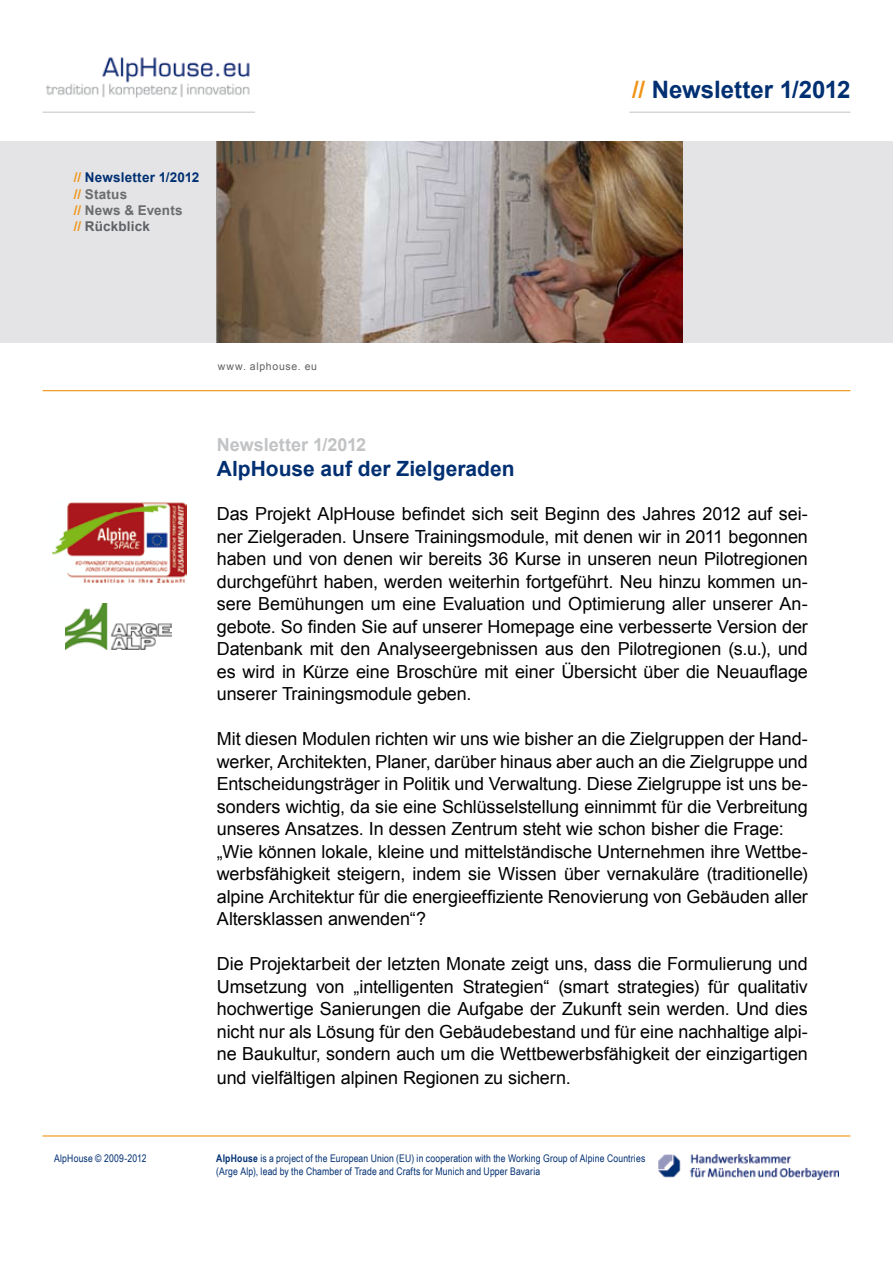
<style>
.page{position:relative;width:893px;height:1263px;background:#fff}
.page>*{position:absolute;margin:0;border:0;box-sizing:border-box;transform-origin:0 0}
.t1{font:700 24px "Arial";color:#002f72}
.t2{font:700 21px "Arial";color:#002f72}
.t3{font:18px/22.5px "Arial";letter-spacing:-.005em;color:#000;text-align:justify}
.t4{font:700 18px "Arial";color:#c2c3c5}
.t5{font:700 13.5px/16.2px "Arial";letter-spacing:.01em;color:#6a6c6e}
.t6{font:10.5px/12.6px "Arial Narrow";letter-spacing:.015em;color:#002f72}
.t7{font:10.5px "Arial";letter-spacing:.065em;color:#5f6164}
.s1{color:#f09214}
.s2{color:#002f72}
.s3{color:#5f6164}
.s4{font-weight:700}
</style>
<div class="page">
<div style="left:0;top:141px;width:893px;height:201px;background:#e4e4e6"></div>
<img style="left:659px;top:1154px;width:180px;height:26px">
<img style="left:46px;top:57px;width:204px;height:41px">
<hr style="left:43px;top:390px;width:807px;height:1px;background:#f09214">
<hr style="left:43px;top:1135px;width:807px;height:1px;background:#f09214">
<hr style="left:43px;top:112px;width:212px;height:1px;background:#c9cacd">
<hr style="left:629px;top:112px;width:221px;height:1px;background:#c9cacd">
<img style="left:52px;top:502px;width:134px;height:82px">
<img style="left:65px;top:604px;width:106px;height:45px">
<img style="left:217px;top:141px;width:465px;height:201px">
<p class="t5" style="left:74px;top:170px;width:127px"><span class="s1">//</span> <span class="s2">Newsletter 1/2012 </span><span class="s1">//</span> Status<br><span class="s1">//</span> News &amp; Events<br><span class="s1">//</span> <span class="s3">Rückblick</span></p>
<h1 class="t1" style="left:632px;top:74px;width:220px"><span class="s1">//</span> Newsletter 1/2012</h1>
<p class="t7" style="left:218px;top:360px;width:101px">www. alphouse. eu</p>
<p class="t4" style="left:217px;top:433px;width:151px">Newsletter 1/2012</p>
<p class="t2" style="left:217px;top:455px;width:299px">AlpHouse auf der Zielgeraden</p>
<p class="t3" style="left:217px;top:503px;width:593px">Das Projekt AlpHouse befindet sich seit Beginn des Jahres 2012 auf sei&shy;ner Zielgeraden. Unsere Trainingsmodule, mit denen wir in 2011 begonnen haben und von denen wir bereits 36 Kurse in unseren neun Pilotregionen durchgeführt haben, werden weiterhin fortgeführt. Neu hinzu kommen un&shy;sere Bemühungen um eine Evaluation und Optimierung aller unserer An&shy;gebote. So finden Sie auf unserer Homepage eine verbesserte Version der Datenbank mit den Analyseergebnissen aus den Pilotregionen (s.u.), und es wird in Kürze eine Broschüre mit einer Übersicht über die Neuauflage unserer Trainingsmodule geben.</p>
<p class="t3" style="left:217px;top:728px;width:593px;text-align:left">Mit diesen Modulen richten wir uns wie bisher an die Zielgruppen der Hand&shy;werker, Architekten, Planer, darüber hinaus aber auch an die Zielgruppe und Entscheidungsträger in Politik und Verwaltung. Diese Zielgruppe ist uns be&shy;sonders wichtig, da sie eine Schlüsselstellung einnimmt für die Verbreitung unseres Ansatzes. In dessen Zentrum steht wie schon bisher die Frage: „Wie können lokale, kleine und mittelständische Unternehmen ihre Wettbe&shy;werbsfähigkeit steigern, indem sie Wissen über vernakuläre (traditionelle) alpine Architektur für die energieeffiziente Renovierung von Gebäuden aller Altersklassen anwenden“?</p>
<p class="t3" style="left:217px;top:953px;width:593px">Die Projektarbeit der letzten Monate zeigt uns, dass die Formulierung und Umsetzung von „intelligenten Strategien“ (smart strategies) für qualitativ hochwertige Sanierungen die Aufgabe der Zukunft sein werden. Und dies nicht nur als Lösung für den Gebäudebestand und für eine nachhaltige alpi&shy;ne Baukultur, sondern auch um die Wettbewerbsfähigkeit der einzigartigen und vielfältigen alpinen Regionen zu sichern.</p>
<p class="t6" style="left:54px;top:1152px;width:94px">AlpHouse © 2009-2012</p>
<p class="t6" style="left:216px;top:1152px;width:431px"><span class="s4">AlpHouse</span> is a project of the European Union (EU) in cooperation with the Working Group of Alpine Countries (Arge Alp), lead by the Chamber of Trade and Crafts for Munich and Upper Bavaria</p>
</div>
